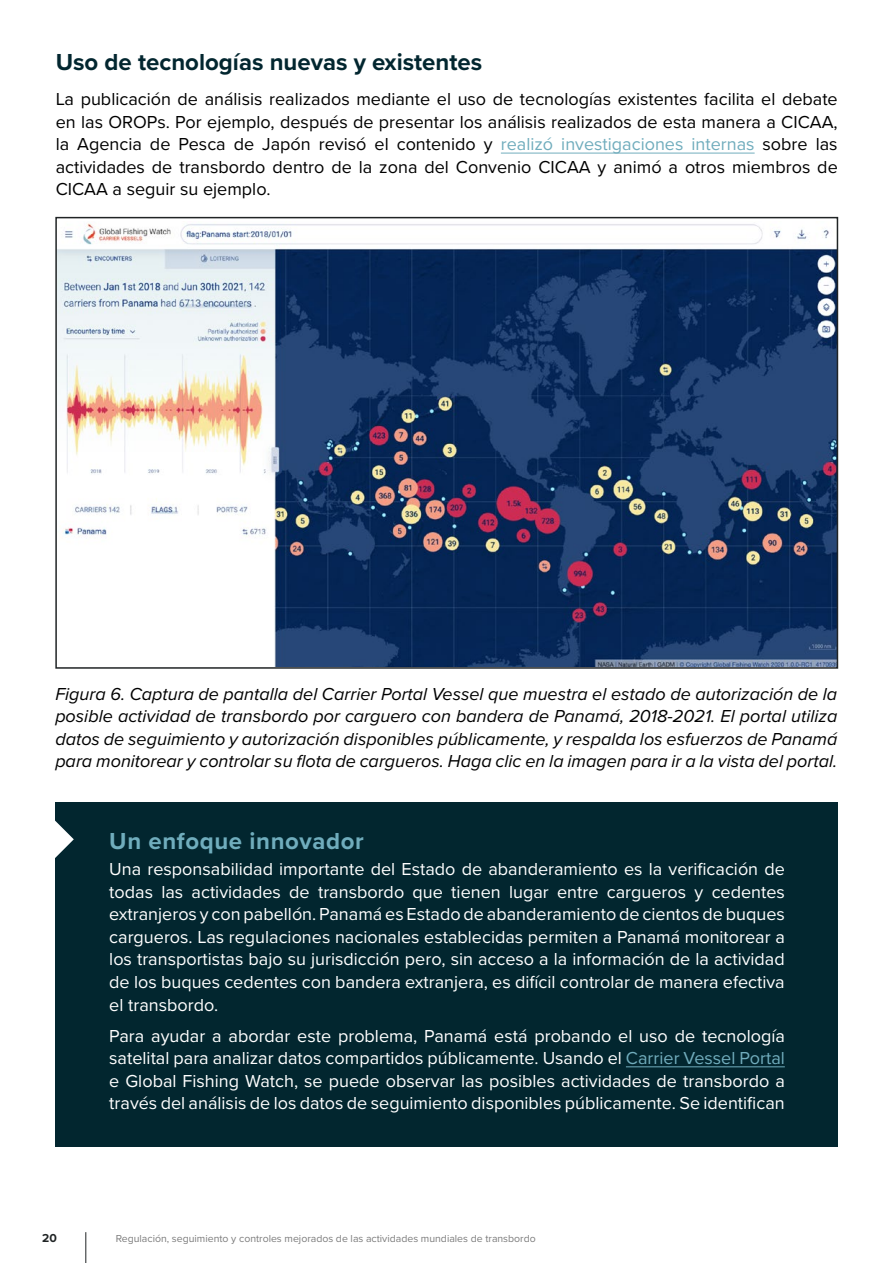
<style>
.page{position:relative;width:893px;height:1263px;background:#fff}
.page>*{position:absolute;margin:0;border:0;box-sizing:border-box;transform-origin:0 0}
.t1{font:700 24px "Proxima Nova";color:#02262f}
.t2{font:700 24px "Proxima Nova";letter-spacing:.025em;color:#70adbd}
.t3{font:18px/22.5px "Proxima Nova";color:#fff;text-align:justify}
.t4{font:18px/22.5px "Proxima Nova";color:#000;text-align:justify}
.t5{font:italic 18px/22.5px "Proxima Nova";color:#000;text-align:justify}
.t6{font:700 12px "Proxima Nova";color:#202425}
.t7{font:10.5px "Proxima Nova";color:#7c7c7c}
.s1{color:#71adbd}
</style>
<div class="page">
<hr style="left:85px;top:1232px;width:1px;height:31px;background:#202425">
<hr style="left:501px;top:153px;width:254px;height:1px;background:#71adbd">
<img style="left:58px;top:223px;width:777px;height:443px">
<div style="left:55px;top:217px;width:783px;height:452px;border:2px solid #202425"></div>
<div style="left:55px;top:803px;width:783px;height:344px;background:#02262f"></div>
<hr style="left:626px;top:1066px;width:159px;height:1px;background:#71adbd">
<svg style="left:55px;top:820px;width:19px;height:38px"></svg>
<h1 class="t1" style="left:56px;top:44px;width:428px">Uso de tecnologías nuevas y existentes</h1>
<p class="t4" style="left:56px;top:87px;width:784px">La publicación de análisis realizados mediante el uso de tecnologías existentes facilita el debate en las OROPs. Por ejemplo, después de presentar los análisis realizados de esta manera a CICAA, la Agencia de Pesca de Japón revisó el contenido y <span class="s1">realizó investigaciones internas</span> sobre las actividades de transbordo dentro de la zona del Convenio CICAA y animó a otros miembros de CICAA a seguir su ejemplo.</p>
<p class="t5" style="left:55px;top:682px;width:783px">Figura 6. Captura de pantalla del Carrier Portal Vessel que muestra el estado de autorización de la posible actividad de transbordo por carguero con bandera de Panamá, 2018-2021. El portal utiliza datos de seguimiento y autorización disponibles públicamente, y respalda los esfuerzos de Panamá para monitorear y controlar su flota de cargueros. Haga clic en la imagen para ir a la vista del portal.</p>
<h1 class="t2" style="left:109px;top:823px;width:256px">Un enfoque innovador</h1>
<p class="t3" style="left:109px;top:857px;width:677px">Una responsabilidad importante del Estado de abanderamiento es la verificación de todas las actividades de transbordo que tienen lugar entre cargueros y cedentes extranjeros y con pabellón. Panamá es Estado de abanderamiento de cientos de buques cargueros. Las regulaciones nacionales establecidas permiten a Panamá monitorear a los transportistas bajo su jurisdicción pero, sin acceso a la información de la actividad de los buques cedentes con bandera extranjera, es difícil controlar de manera efectiva el transbordo.</p>
<p class="t3" style="left:109px;top:1023px;width:677px">Para ayudar a abordar este problema, Panamá está probando el uso de tecnología satelital para analizar datos compartidos públicamente. Usando el <span class="s1">Carrier Vessel Portal </span>e Global Fishing Watch, se puede observar las posibles actividades de transbordo a través del análisis de los datos de seguimiento disponibles públicamente. Se identifican</p>
<p class="t6" style="left:42px;top:1229px;width:16px">20</p>
<p class="t7" style="left:116px;top:1230px;width:421px">Regulación, seguimiento y controles mejorados de las actividades mundiales de transbordo</p>
</div>
